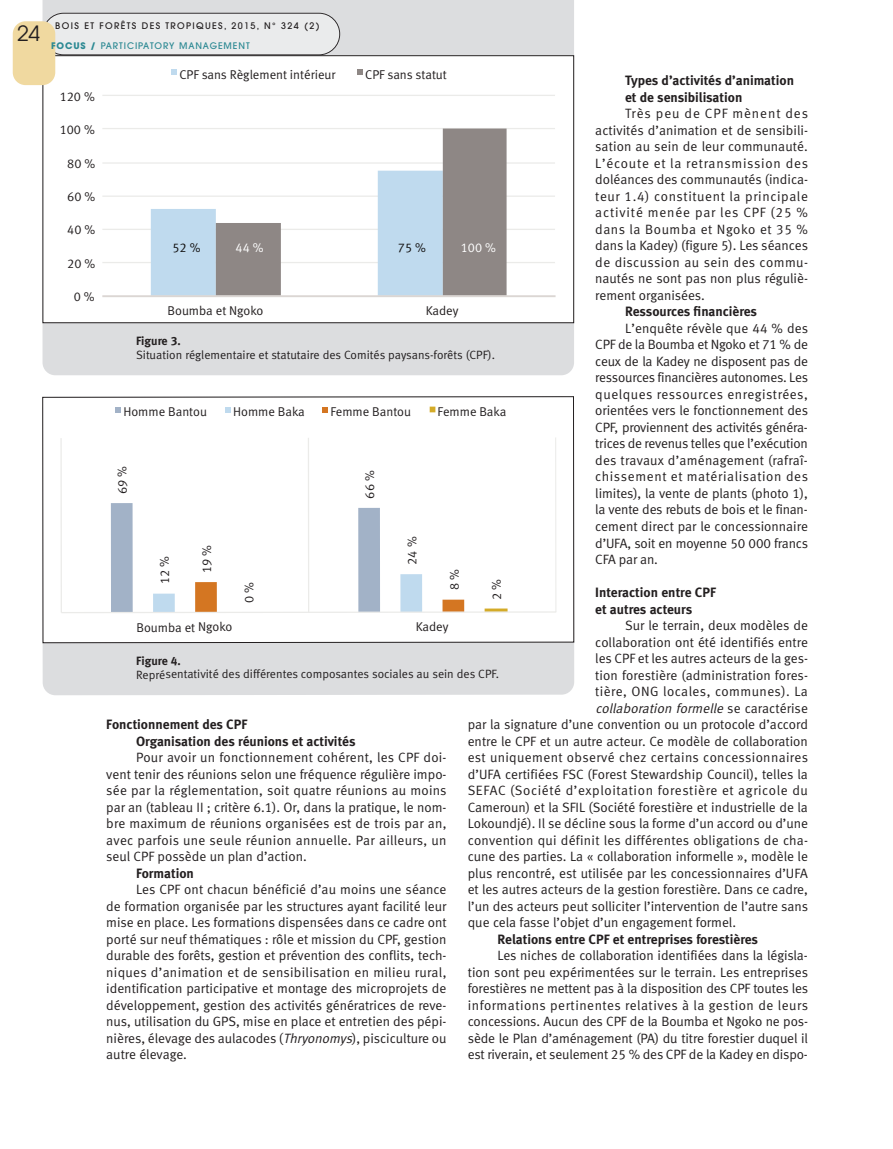
<style>
.page{position:relative;width:893px;height:1149px;background:#fff}
.page>*{position:absolute;margin:0;border:0;box-sizing:border-box;transform-origin:0 0}
.t1{font:21px "Avant Garde";color:#231f20}
.t2{font:13.5px/16.5px "Meta Normal LF";color:#231f20;text-align:justify}
.t3{font:13.5px/16.5px "Meta Bold LF";color:#231f20}
.t4{font:13.5px "Meta Normal LF";letter-spacing:.02em;color:#231f20}
.t5{font:13.5px "Meta Normal LF";letter-spacing:.045em;color:#231f20}
.t6{font:13.5px "Meta Normal LF";letter-spacing:.03em;color:#231f20}
.t7{font:italic 13.5px "Meta Normal LF";color:#231f20}
.t8{font:13.5px "Meta Normal LF";letter-spacing:.035em;color:#231f20}
.t9{font:12.75px "Meta Normal LF";color:#231f20}
.t10{font:12.75px "Meta Normal LF";color:#fff}
.t11{font:12.75px "Meta Normal LF";color:#121111}
.t12{font:12px "Meta Normal LF";color:#231f20}
.t13{font:12px "Meta Bold LF";color:#231f20}
.t14{font:500 9px/19.6px "Avant Garde";letter-spacing:.15em;color:#231f20}
.s1{font-weight:700;color:#2c8993}
.s2{color:#2c8993}
.s3{font-style:normal}
.s4{font-style:italic}
</style>
<div class="page">
<div style="left:43px;top:0;width:531px;height:375px;background:#dcdddf"></div>
<div style="left:43px;top:56px;width:531px;height:266px;background:#fff"></div>
<hr style="left:102px;top:262px;width:453px;height:1px;background:#ebebe9">
<hr style="left:102px;top:229px;width:453px;height:1px;background:#ebebe9">
<hr style="left:102px;top:195px;width:453px;height:2px;background:#ebebe9">
<hr style="left:102px;top:162px;width:453px;height:2px;background:#ebebe9">
<hr style="left:102px;top:128px;width:453px;height:1px;background:#ebebe9">
<hr style="left:102px;top:95px;width:453px;height:1px;background:#ebebe9">
<svg style="left:151px;top:195px;width:65px;height:100px;background:#c7deef"></svg>
<svg style="left:216px;top:128px;width:291px;height:167px"></svg>
<hr style="left:102px;top:295px;width:454px;height:2px;background:#dbd6d3">
<svg style="left:171px;top:69px;width:6px;height:6px"></svg>
<svg style="left:357px;top:69px;width:6px;height:6px"></svg>
<div style="left:43px;top:55px;width:531px;height:268px;border:1px solid #231f20"></div>
<svg style="left:43px;top:13px;width:297px;height:42px;background:#e2e3e4"></svg>
<div style="left:13px;top:21px;width:42px;height:64px;background:#f0d9a0;border-radius:13px"></div>
<div style="left:42px;top:643px;width:532px;height:52px;background:#dcdddf"></div>
<svg style="left:42px;top:396px;width:532px;height:247px"></svg>
<h1 class="t1" style="left:17px;top:26px;width:25px">24</h1>
<p class="t14" style="left:51px;top:17px;width:270px;text-indent:4px">BOIS ET FORÊTS DES TROPIQUES, 2015, N° 324 (2)<br><span class="s1">FOCUS /</span> <span class="s2">PARTICIPATORY MANAGEMENT</span></p>
<p class="t9" style="left:60px;top:92px;width:37px">120 %</p>
<p class="t9" style="left:60px;top:125px;width:37px">100 %</p>
<p class="t9" style="left:67px;top:159px;width:30px">80 %</p>
<p class="t9" style="left:67px;top:192px;width:30px">60 %</p>
<p class="t9" style="left:67px;top:225px;width:30px">40 %</p>
<p class="t9" style="left:67px;top:259px;width:30px">20 %</p>
<p class="t9" style="left:74px;top:292px;width:22px">0 %</p>
<p class="t9" style="left:179px;top:70px;width:158px">CPF sans Règlement intérieur</p>
<p class="t9" style="left:365px;top:70px;width:83px">CPF sans statut</p>
<p class="t3" style="left:625px;top:73px;width:170px">Types d’activités d’animation et de sensibilisation</p>
<p class="t2" style="left:595px;top:106px;width:214px;text-indent:30px">Très peu de CPF mènent des activités d’animation et de sensibili&shy;sation au sein de leur communauté.<br>L’écoute et la retransmission des doléances des communautés (indica&shy;teur 1.4) constituent la principale activité menée par les CPF (25 % dans la Boumba et Ngoko et 35 % dans la Kadey) (figure 5). Les séances de discussion au sein des commu&shy;nautés ne sont pas non plus réguliè&shy;rement organisées.</p>
<p class="t3" style="left:625px;top:304px;width:134px">Ressources financières</p>
<p class="t2" style="left:595px;top:321px;width:214px;text-indent:30px">L’enquête révèle que 44 % des CPF de la Boumba et Ngoko et 71 % de ceux de la Kadey ne disposent pas de ressources financières autonomes. Les quelques ressources enregistrées, orientées vers le fonctionnement des CPF, proviennent des activités généra&shy;trices de revenus telles que l’exécution des travaux d’aménagement (rafraî&shy;chissement et matérialisation des limites), la vente de plants (photo 1), la vente des rebuts de bois et le finan&shy;cement direct par le concessionnaire d’UFA, soit en moyenne 50 000 francs CFA par an.</p>
<p class="t3" style="left:595px;top:585px;width:122px">Interaction entre CPF et autres acteurs</p>
<p class="t2" style="left:625px;top:618px;width:184px">Sur le terrain, deux modèles de</p>
<p class="t2" style="left:595px;top:634px;width:214px">collaboration ont été identifiés entre</p>
<p class="t2" style="left:595px;top:651px;width:214px">les CPF et les autres acteurs de la ges-</p>
<p class="t2" style="left:595px;top:667px;width:214px">tion forestière (administration fores-</p>
<p class="t8" style="left:595px;top:686px;width:214px">tière, ONG locales, communes). La</p>
<p class="t7" style="left:595px;top:703px;width:214px">collaboration formelle <span class="s3">s e c a ra c t é r i s e</span></p>
<p class="t2" style="left:468px;top:717px;width:342px">par la signature d’une convention ou un protocole d’accord</p>
<p class="t2" style="left:468px;top:733px;width:342px">entre le CPF et un autre acteur. Ce modèle de collaboration</p>
<p class="t6" style="left:468px;top:752px;width:342px">est uniquement observé chez certains concessionnaires</p>
<p class="t2" style="left:468px;top:766px;width:342px">d’UFA certifiées FSC (Forest Stewardship Council), telles la</p>
<p class="t5" style="left:468px;top:785px;width:342px">SEFAC (Société d’exploitation forestière et agricole du</p>
<p class="t2" style="left:468px;top:799px;width:342px">Cameroun) et la SFIL (Société forestière et industrielle de la</p>
<p class="t2" style="left:468px;top:816px;width:342px">Lokoundjé). Il se décline sous la forme d’un accord ou d’une</p>
<p class="t4" style="left:468px;top:835px;width:342px">convention qui définit les différentes obligations de cha-</p>
<p class="t2" style="left:468px;top:849px;width:342px">cune des parties. La « collaboration informelle », modèle le</p>
<p class="t2" style="left:468px;top:865px;width:342px">plus rencontré, est utilisée par les concessionnaires d’UFA</p>
<p class="t2" style="left:468px;top:882px;width:342px">et les autres acteurs de la gestion forestière. Dans ce cadre,</p>
<p class="t2" style="left:468px;top:898px;width:342px">l’un des acteurs peut solliciter l’intervention de l’autre sans</p>
<p class="t2" style="left:468px;top:915px;width:270px">que cela fasse l’objet d’un engagement formel.</p>
<p class="t3" style="left:497px;top:931px;width:262px">Relations entre CPF et entreprises forestières</p>
<p class="t2" style="left:468px;top:948px;width:342px;text-indent:30px">Les niches de collaboration identifiées dans la législa&shy;tion sont peu expérimentées sur le terrain. Les entreprises forestières ne mettent pas à la disposition des CPF toutes les informations pertinentes relatives à la gestion de leurs concessions. Aucun des CPF de la Boumba et Ngoko ne pos&shy;sède le Plan d’aménagement (PA) du titre forestier duquel il est riverain, et seulement 25 % des CPF de la Kadey en dispo-</p>
<p class="t11" style="left:172px;top:243px;width:30px">52 %</p>
<p class="t10" style="left:236px;top:243px;width:30px">44 %</p>
<p class="t11" style="left:398px;top:243px;width:30px">75 %</p>
<p class="t10" style="left:461px;top:243px;width:37px">100 %</p>
<p class="t9" style="left:167px;top:306px;width:97px">Boumba et Ngoko</p>
<p class="t9" style="left:426px;top:306px;width:34px">Kadey</p>
<p class="t13" style="left:136px;top:337px;width:46px">Figure 3.</p>
<p class="t12" style="left:136px;top:350px;width:360px">Situation réglementaire et statutaire des Comités paysans-forêts (CPF).</p>
<p class="t9" style="left:123px;top:407px;width:85px">Homme Bantou</p>
<p class="t9" style="left:233px;top:407px;width:73px">Homme Baka</p>
<p class="t9" style="left:330px;top:407px;width:82px">Femme Bantou</p>
<p class="t9" style="left:438px;top:407px;width:70px">Femme Baka</p>
<p class="t9" style="left:118px;top:494px;width:30px;rotate:-90deg">69 %</p>
<p class="t9" style="left:365px;top:498px;width:30px;rotate:-90deg">66 %</p>
<p class="t9" style="left:408px;top:564px;width:30px;rotate:-90deg">24 %</p>
<p class="t9" style="left:202px;top:572px;width:30px;rotate:-90deg">19 %</p>
<p class="t9" style="left:160px;top:584px;width:30px;rotate:-90deg">12 %</p>
<p class="t9" style="left:450px;top:590px;width:22px;rotate:-90deg">8%</p>
<p class="t9" style="left:245px;top:603px;width:22px;rotate:-90deg">0%</p>
<p class="t9" style="left:492px;top:599px;width:22px;rotate:-90deg">2%</p>
<p class="t9" style="left:136px;top:622px;width:97px">Boumba et Ngoko</p>
<p class="t9" style="left:416px;top:622px;width:34px">Kadey</p>
<p class="t13" style="left:136px;top:656px;width:46px">Figure 4.</p>
<p class="t12" style="left:136px;top:670px;width:365px">Représentativité des différentes composantes sociales au sein des CPF.</p>
<p class="t3" style="left:136px;top:717px;width:221px;text-indent:-30px">Fonctionnement des CPF<br>Organisation des réunions et activités</p>
<p class="t2" style="left:106px;top:750px;width:342px;text-indent:30px">Pour avoir un fonctionnement cohérent, les CPF doi&shy;vent tenir des réunions selon une fréquence régulière impo&shy;sée par la réglementation, soit quatre réunions au moins par an (tableau II ; critère 6.1). Or, dans la pratique, le nom&shy;bre maximum de réunions organisées est de trois par an, avec parfois une seule réunion annuelle. Par ailleurs, un seul CPF possède un plan d’action.</p>
<p class="t3" style="left:136px;top:865px;width:59px">Formation</p>
<p class="t2" style="left:106px;top:882px;width:342px;text-indent:30px">Les CPF ont chacun bénéficié d’au moins une séance de formation organisée par les structures ayant facilité leur mise en place. Les formations dispensées dans ce cadre ont porté sur neuf thématiques : rôle et mission du CPF, gestion durable des forêts, gestion et prévention des conflits, tech&shy;niques d’animation et de sensibilisation en milieu rural, identification participative et montage des microprojets de développement, gestion des activités génératrices de reve&shy;nus, utilisation du GPS, mise en place et entretien des pépi&shy;nières, élevage des aulacodes (<span class="s4">Thryonomys</span>), pisciculture ou autre élevage.</p>
</div>
